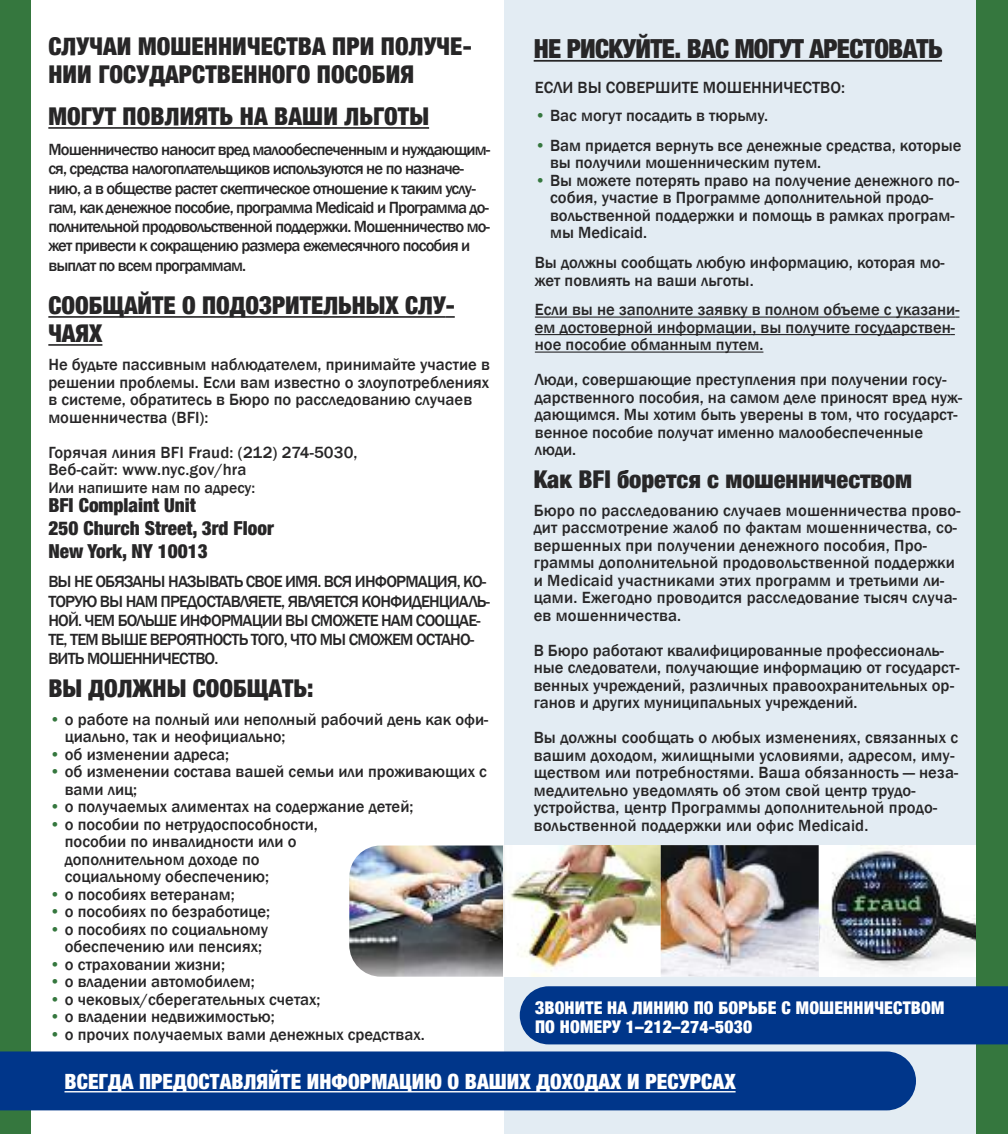
<style>
.page{position:relative;width:1008px;height:1134px;background:#fff}
.page>*{position:absolute;margin:0;border:0;box-sizing:border-box;transform-origin:0 0}
.t1{font:900 condensed 26.25px "Helvetica Neue";letter-spacing:-.025em;color:#272627}
.t2{font:900 condensed 24.5px/28px "Helvetica Neue";letter-spacing:.005em;color:#272627}
.t3{font:900 condensed 21px "Helvetica Neue";letter-spacing:.005em;color:#fff}
.t4{font:900 condensed 19.25px/22.8px "Helvetica Neue";color:#272627}
.t5{font:900 condensed 17.5px/19.2px "Helvetica Neue";letter-spacing:.01em;color:#fff}
.t6{font:500 16.62px/17.5px "Franklin Gothic";color:#272627}
.t7{font:500 16.62px/19.2px "Franklin Gothic";letter-spacing:-.05em;color:#272627}
.t8{font:500 15.75px "Franklin Gothic";color:#272627}
.s1{color:#35773e}
</style>
<div class="page">
<img style="left:349px;top:846px;width:155px;height:131px">
<div style="left:504px;top:0;width:472px;height:1134px;background:#e3ecf3"></div>
<hr style="left:48px;top:127px;width:381px;height:2px;background:#272627">
<hr style="left:48px;top:316px;width:398px;height:2px;background:#272627">
<svg style="left:446px;top:316px;width:9px;height:2px"></svg>
<hr style="left:48px;top:344px;width:54px;height:2px;background:#272627">
<hr style="left:534px;top:60px;width:408px;height:2px;background:#272627">
<hr style="left:535px;top:317px;width:420px;height:1px;background:#272627">
<hr style="left:535px;top:334px;width:416px;height:1px;background:#272627">
<hr style="left:535px;top:352px;width:228px;height:1px;background:#272627">
<img style="left:819px;top:845px;width:157px;height:132px">
<img style="left:504px;top:845px;width:157px;height:132px">
<img style="left:661px;top:845px;width:158px;height:132px">
<div style="left:0;top:0;width:32px;height:1134px;background:#35773e"></div>
<div style="left:976px;top:0;width:32px;height:1134px;background:#35773e"></div>
<div style="left:0;top:1051px;width:916px;height:59px;background:#00368a"></div>
<hr style="left:65px;top:1091px;width:671px;height:1px;background:#fff">
<div style="left:520px;top:986px;width:488px;height:58px;background:#00368a"></div>
<h2 class="t2" style="left:48px;top:32px;width:425px">СЛУЧАИ МОШЕННИЧЕСТВА ПРИ ПОЛУЧЕ-<br>НИИ ГОСУДАРСТВЕННОГО ПОСОБИЯ</h2>
<h2 class="t2" style="left:48px;top:102px;width:382px">МОГУТ ПОВЛИЯТЬ НА ВАШИ ЛЬГОТЫ</h2>
<p class="t7" style="left:48px;top:140px;width:443px">Мошенничество наносит вред малообеспеченным и нуждающим&shy;ся, средства налогоплательщиков используются не по назначе&shy;нию, а в обществе растет скептическое отношение к таким услу&shy;гам, как денежное пособие, программа Medicaid и Программа до&shy;полнительной продовольственной поддержки. Мошенничество мо&shy;жет привести к сокращению размера ежемесячного пособия и выплат по всем программам.</p>
<h2 class="t2" style="left:48px;top:291px;width:408px">СООБЩАЙТЕ О ПОДОЗРИТЕЛЬНЫХ СЛУ-<br>ЧАЯХ</h2>
<p class="t6" style="left:48px;top:356px;width:443px">Не будьте пассивным наблюдателем, принимайте участие в решении проблемы. Если вам известно о злоупотреблениях в системе, обратитесь в Бюро по расследованию случаев мошенничества (BFI):</p>
<p class="t6" style="left:48px;top:443px;width:311px">Горячая линия BFI Fraud: (212) 274-5030,<br>Веб-сайт: www.nyc.gov/hra</p>
<p class="t8" style="left:48px;top:478px;width:208px">Или напишите нам по адресу:</p>
<p class="t4" style="left:48px;top:494px;width:227px">BFI Complaint Unit<br>250 Church Street, 3rd Floor<br>New York, NY 10013</p>
<p class="t7" style="left:48px;top:572px;width:443px">ВЫ НЕ ОБЯЗАНЫ НАЗЫВАТЬ СВОЕ ИМЯ. ВСЯ ИНФОРМАЦИЯ, КО-ТОРУЮ ВЫ НАМ ПРЕДОСТАВЛЯЕТЕ, ЯВЛЯЕТСЯ КОНФИДЕНЦИАЛЬ-НОЙ. ЧЕМ БОЛЬШЕ ИНФОРМАЦИИ ВЫ СМОЖЕТЕ НАМ СООЩАЕ-ТЕ, ТЕМ ВЫШЕ ВЕРОЯТНОСТЬ ТОГО, ЧТО МЫ СМОЖЕМ ОСТАНО-ВИТЬ МОШЕННИЧЕСТВО.</p>
<h2 class="t2" style="left:48px;top:674px;width:267px">ВЫ ДОЛЖНЫ СООБЩАТЬ:</h2>
<p class="t6" style="left:65px;top:710px;width:425px;text-indent:-15px"><span class="s1">•</span> о работе на полный или неполный рабочий день как офи&shy;циально, так и неофициально;</p>
<p class="t6" style="left:50px;top:745px;width:181px"><span class="s1">•</span> об изменении адреса;</p>
<p class="t6" style="left:65px;top:763px;width:424px;text-indent:-15px"><span class="s1">•</span> об изменении состава вашей семьи или проживающих с вами лиц;</p>
<p class="t6" style="left:50px;top:798px;width:365px"><span class="s1">•</span> о получаемых алиментах на содержание детей;</p>
<p class="t6" style="left:65px;top:815px;width:255px;text-indent:-15px"><span class="s1">•</span> о пособии по нетрудоспособности, пособии по инвалидности или о дополнительном доходе по социальному обеспечению;</p>
<p class="t6" style="left:50px;top:885px;width:187px"><span class="s1">•</span> о пособиях ветеранам;</p>
<p class="t6" style="left:50px;top:903px;width:222px"><span class="s1">•</span> о пособиях по безработице;</p>
<p class="t6" style="left:50px;top:920px;width:220px;text-align:center"><span class="s1">•</span> о пособиях по социальному обеспечению или пенсиях;</p>
<p class="t6" style="left:50px;top:955px;width:177px"><span class="s1">•</span> о страховании жизни;</p>
<p class="t6" style="left:50px;top:973px;width:207px"><span class="s1">•</span> о владении автомобилем;</p>
<p class="t6" style="left:50px;top:990px;width:273px"><span class="s1">•</span> о чековых/сберегательных счетах;</p>
<p class="t6" style="left:50px;top:1008px;width:227px"><span class="s1">•</span> о владении недвижимостью;</p>
<p class="t6" style="left:50px;top:1025px;width:377px"><span class="s1">•</span> о прочих получаемых вами денежных средствах.</p>
<h1 class="t1" style="left:534px;top:32px;width:411px">НЕ РИСКУЙТЕ. ВАС МОГУТ АРЕСТОВАТЬ</h1>
<p class="t6" style="left:535px;top:78px;width:312px">ЕСЛИ ВЫ СОВЕРШИТЕ МОШЕННИЧЕСТВО:</p>
<p class="t6" style="left:535px;top:106px;width:235px"><span class="s1">•</span> Bас могут посадить в тюрьму.</p>
<p class="t6" style="left:550px;top:136px;width:413px;text-indent:-15px"><span class="s1">•</span> Вам придется вернуть все денежные средства, которые вы получили мошенническим путем.</p>
<p class="t6" style="left:550px;top:171px;width:410px;text-indent:-15px"><span class="s1">•</span> Вы можете потерять право на получение денежного по&shy;собия, участие в Программе дополнительной продо&shy;вольственной поддержки и помощь в рамках програм&shy;мы Medicaid.</p>
<p class="t6" style="left:535px;top:253px;width:411px">Вы должны сообщать любую информацию, которая мо&shy;жет повлиять на ваши льготы.</p>
<p class="t6" style="left:535px;top:301px;width:426px">Если вы не заполните заявку в полном объеме с указани&shy;ем достоверной информации, вы получите государствен&shy;ное пособие обманным путем.</p>
<p class="t6" style="left:535px;top:371px;width:429px">Люди, совершающие преступления при получении госу&shy;дарственного пособия, на самом деле приносят вред нуж&shy;дающимся. Мы хотим быть уверены в том, что государст&shy;венное пособие получат именно малообеспеченные люди.</p>
<h2 class="t2" style="left:534px;top:465px;width:380px">Как BFI борется с мошенничеством</h2>
<p class="t6" style="left:534px;top:501px;width:428px">Бюро по расследованию случаев мошенничества прово&shy;дит рассмотрение жалоб по фактам мошенничества, со&shy;вершенных при получении денежного пособия, Про&shy;граммы дополнительной продовольственной поддержки и Medicaid участниками этих программ и третьими ли&shy;цами. Ежегодно проводится расследование тысяч случа&shy;ев мошенничества.</p>
<p class="t6" style="left:534px;top:641px;width:427px">В Бюро работают квалифицированные профессиональ&shy;ные следователи, получающие информацию от государст&shy;венных учреждений, различных правоохранительных ор&shy;ганов и других муниципальных учреждений.</p>
<p class="t6" style="left:534px;top:729px;width:426px">Вы должны сообщать о любых изменениях, связанных с вашим доходом, жилищными условиями, адресом, иму&shy;ществом или потребностями. Ваша обязанность — неза&shy;медлительно уведомлять об этом свой центр трудо&shy;устройства, центр Программы дополнительной продо&shy;вольственной поддержки или офис Medicaid.</p>
<p class="t5" style="left:535px;top:998px;width:411px">ЗВОНИТЕ НА ЛИНИЮ ПО БОРЬБЕ С МОШЕННИЧЕСТВОМ<br>ПО НОМЕРУ 1–212–274-5030</p>
<p class="t3" style="left:65px;top:1069px;width:673px">ВСЕГДА ПРЕДОСТАВЛЯЙТЕ ИНФОРМАЦИЮ О ВАШИХ ДОХОДАХ И РЕСУРСАХ</p>
</div>
